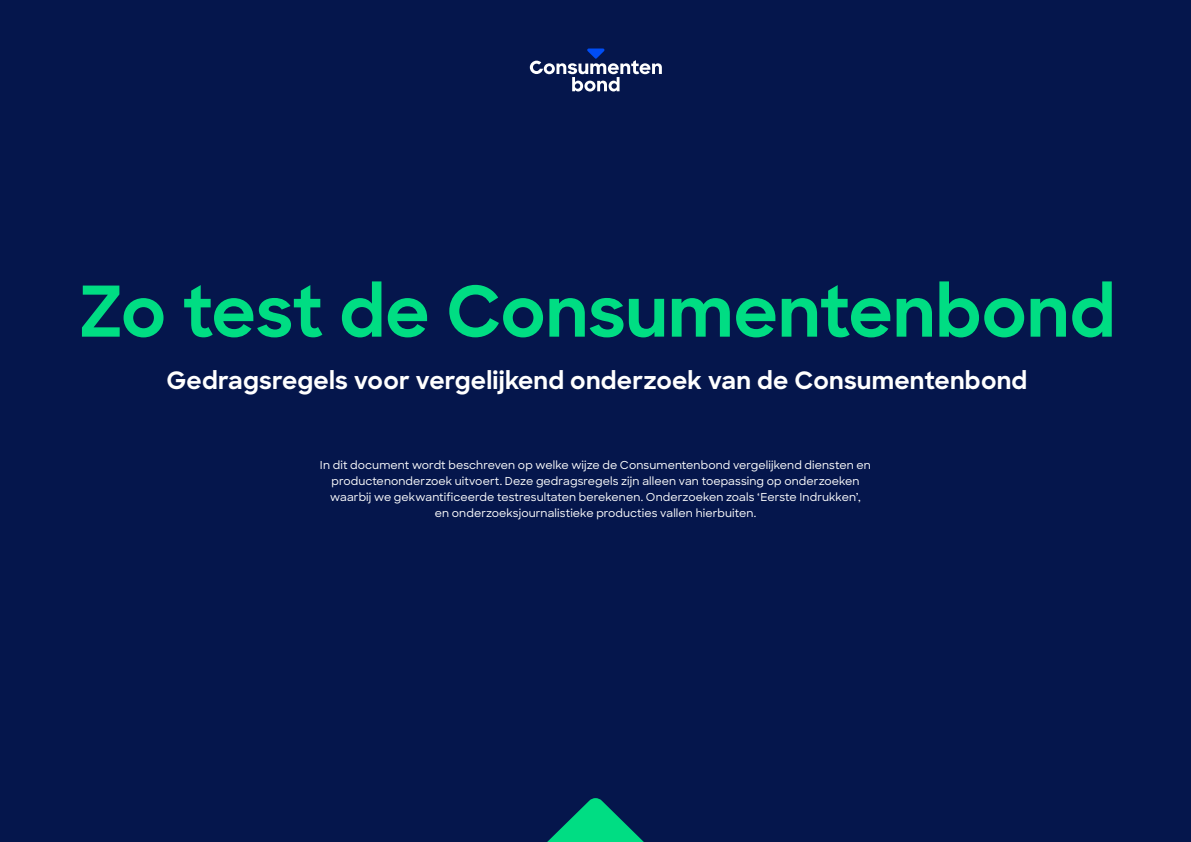
<style>
.page{position:relative;width:1191px;height:842px;background:#05164c}
.page>*{position:absolute;margin:0;border:0;box-sizing:border-box;transform-origin:0 0}
.t1{font:700 70px "Sharp Sans";color:#00dd83}
.t2{font:700 24px "Sharp Sans";letter-spacing:.01em;color:#fff}
.t3{font:500 11px/16px "Sharp Sans";letter-spacing:.01em;color:#fff;text-align:center}
</style>
<div class="page">
<svg style="left:547px;top:798px;width:97px;height:44px"></svg>
<svg style="left:530px;top:49px;width:132px;height:42px"></svg>
<h1 class="t1" style="left:78px;top:259px;width:1038px">Zo test de Consumentenbond</h1>
<h2 class="t2" style="left:166px;top:362px;width:862px">Gedragsregels voor vergelijkend onderzoek van de Consumentenbond</h2>
<p class="t3" style="left:320px;top:456px;width:552px">In dit document wordt beschreven op welke wijze de Consumentenbond vergelijkend diensten en productenonderzoek uitvoert. Deze gedragsregels zijn alleen van toepassing op onderzoeken waarbij we gekwantificeerde testresultaten berekenen. Onderzoeken zoals ‘Eerste Indrukken’,<br>en onderzoeksjournalistieke producties vallen hierbuiten.</p>
</div>
